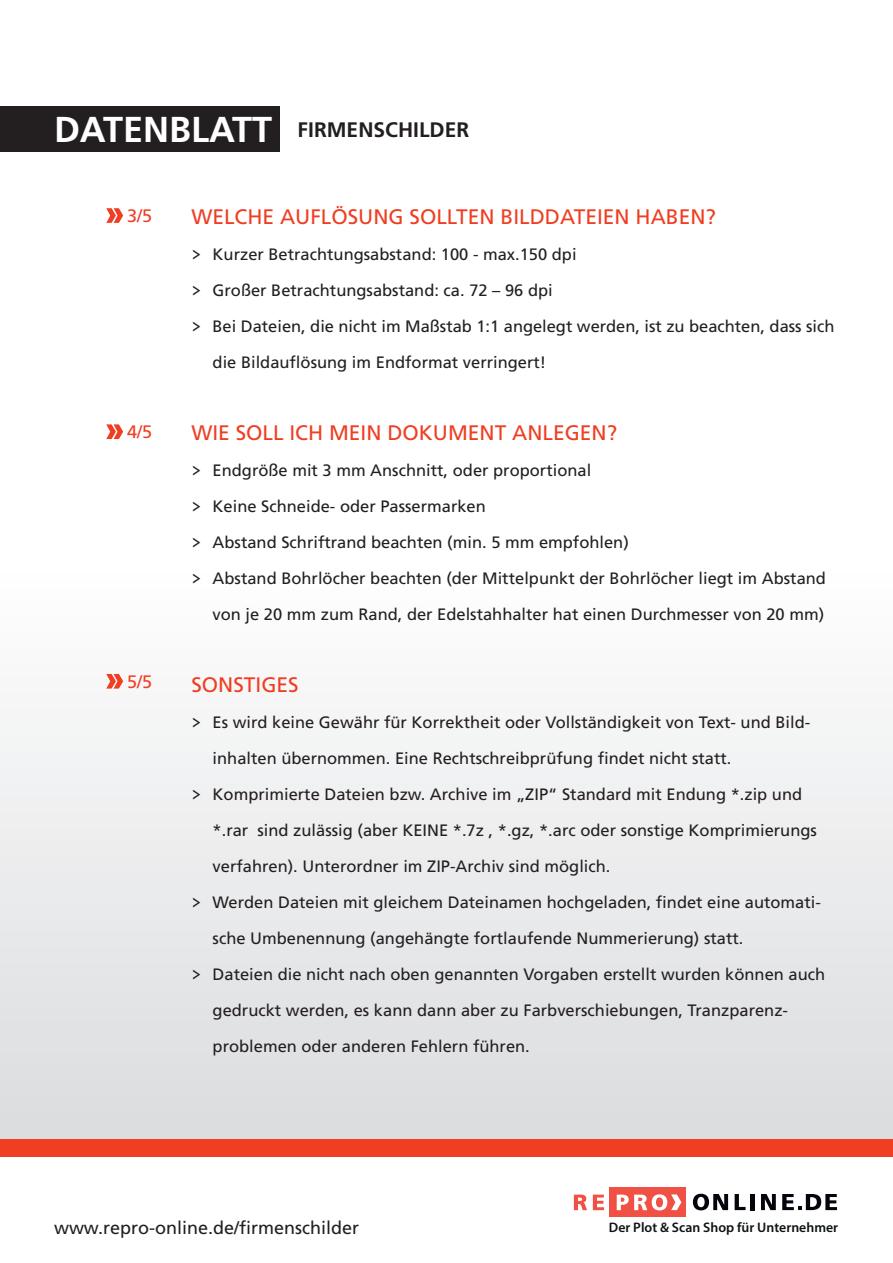
<style>
.page{position:relative;width:893px;height:1263px;background:#fff}
.page>*{position:absolute;margin:0;border:0;box-sizing:border-box;transform-origin:0 0}
.t1{font:21px "Frutiger";color:#ef3e22}
.t2{font:700 21px "Frutiger";color:#231f20}
.t3{font:18px "Frutiger";color:#231f20}
.t4{font:18px "Frutiger";color:#ef3e22}
.t5{font:16.5px "Frutiger";color:#231f20}
.t6{font:600 13.8px "Myriad Pro";color:#0e1214}
.s1{font-size:36px;color:#fff}
.s2{font-family:"OCRB10 Pitch BT"}
</style>
<div class="page">
<div style="left:0;top:463px;width:893px;height:677px;background:linear-gradient(to bottom,#fff,#dbdddf)"></div>
<div style="left:0;top:1140px;width:893px;height:17px;background:#ef3e22"></div>
<div style="left:610px;top:1188px;width:76px;height:29px;background:#f05144"></div>
<svg style="left:574px;top:1194px;width:13px;height:16px"></svg>
<svg style="left:593px;top:1194px;width:11px;height:16px"></svg>
<svg style="left:617px;top:1194px;width:64px;height:16px"></svg>
<svg style="left:693px;top:1194px;width:35px;height:16px"></svg>
<svg style="left:735px;top:1194px;width:11px;height:16px"></svg>
<hr style="left:750px;top:1194px;width:4px;height:16px;background:#05030b">
<svg style="left:761px;top:1194px;width:15px;height:16px"></svg>
<svg style="left:782px;top:1194px;width:55px;height:16px"></svg>
<div style="left:0;top:106px;width:279px;height:46px;background:#231f20"></div>
<svg style="left:106px;top:424px;width:17px;height:15px"></svg>
<svg style="left:106px;top:674px;width:17px;height:15px"></svg>
<svg style="left:106px;top:208px;width:17px;height:15px"></svg>
<p class="t2" style="left:54px;top:118px;width:417px"><span class="s1">DATENBLATT</span> FIRMENSCHILDER</p>
<p class="t4" style="left:127px;top:205px;width:27px">3/5</p>
<p class="t1" style="left:191px;top:204px;width:526px">WELCHE AUFLÖSUNG SOLLTEN BILDDATEIEN HABEN?</p>
<p class="t5" style="left:191px;top:244px;width:387px"><span class="s2">&gt;</span> Kurzer Betrachtungsabstand: 100 - max.150 dpi</p>
<p class="t5" style="left:191px;top:280px;width:363px"><span class="s2">&gt;</span> Großer Betrachtungsabstand: ca. 72 – 96 dpi</p>
<p class="t5" style="left:191px;top:316px;width:645px"><span class="s2">&gt;</span> Bei Dateien, die nicht im Maßstab 1:1 angelegt werden, ist zu beachten, dass sich</p>
<p class="t5" style="left:213px;top:352px;width:335px">die Bildauflösung im Endformat verringert!</p>
<p class="t4" style="left:127px;top:422px;width:27px">4/5</p>
<p class="t1" style="left:191px;top:420px;width:427px">WIE SOLL ICH MEIN DOKUMENT ANLEGEN?</p>
<p class="t5" style="left:191px;top:460px;width:401px"><span class="s2">&gt;</span> Endgröße mit 3 mm Anschnitt, oder proportional</p>
<p class="t5" style="left:191px;top:496px;width:296px"><span class="s2">&gt;</span> Keine Schneide- oder Passermarken</p>
<p class="t5" style="left:191px;top:532px;width:439px"><span class="s2">&gt;</span> Abstand Schriftrand beachten (min. 5 mm empfohlen)</p>
<p class="t5" style="left:191px;top:568px;width:636px"><span class="s2">&gt;</span> Abstand Bohrlöcher beachten (der Mittelpunkt der Bohrlöcher liegt im Abstand</p>
<p class="t5" style="left:213px;top:604px;width:613px">von je 20 mm zum Rand, der Edelstahhalter hat einen Durchmesser von 20 mm)</p>
<p class="t4" style="left:127px;top:671px;width:27px">5/5</p>
<p class="t1" style="left:191px;top:672px;width:109px">SONSTIGES</p>
<p class="t5" style="left:191px;top:712px;width:620px"><span class="s2">&gt;</span> Es wird keine Gewähr für Korrektheit oder Vollständigkeit von Text- und Bild-</p>
<p class="t5" style="left:213px;top:748px;width:520px">inhalten übernommen. Eine Rechtschreibprüfung findet nicht statt.</p>
<p class="t5" style="left:191px;top:784px;width:612px"><span class="s2">&gt;</span> Komprimierte Dateien bzw. Archive im „ZIP“ Standard mit Endung *.zip und</p>
<p class="t5" style="left:213px;top:820px;width:606px">*.rar sind zulässig (aber KEINE *.7z , *.gz, *.arc oder sonstige Komprimierungs</p>
<p class="t5" style="left:213px;top:856px;width:399px">verfahren). Unterordner im ZIP-Archiv sind möglich.</p>
<p class="t5" style="left:191px;top:892px;width:631px"><span class="s2">&gt;</span> Werden Dateien mit gleichem Dateinamen hochgeladen, findet eine automati-</p>
<p class="t5" style="left:213px;top:928px;width:532px">sche Umbenennung (angehängte fortlaufende Nummerierung) statt.</p>
<p class="t5" style="left:191px;top:964px;width:635px"><span class="s2">&gt;</span> Dateien die nicht nach oben genannten Vorgaben erstellt wurden können auch</p>
<p class="t5" style="left:213px;top:1000px;width:577px">gedruckt werden, es kann dann aber zu Farbverschiebungen, Tranzparenz-</p>
<p class="t5" style="left:213px;top:1036px;width:319px">problemen oder anderen Fehlern führen.</p>
<p class="t3" style="left:54px;top:1217px;width:307px">www.repro-online.de/firmenschilder</p>
<p class="t6" style="left:609px;top:1219px;width:231px">Der Plot &amp; Scan Shop für Unternehmer</p>
</div>
